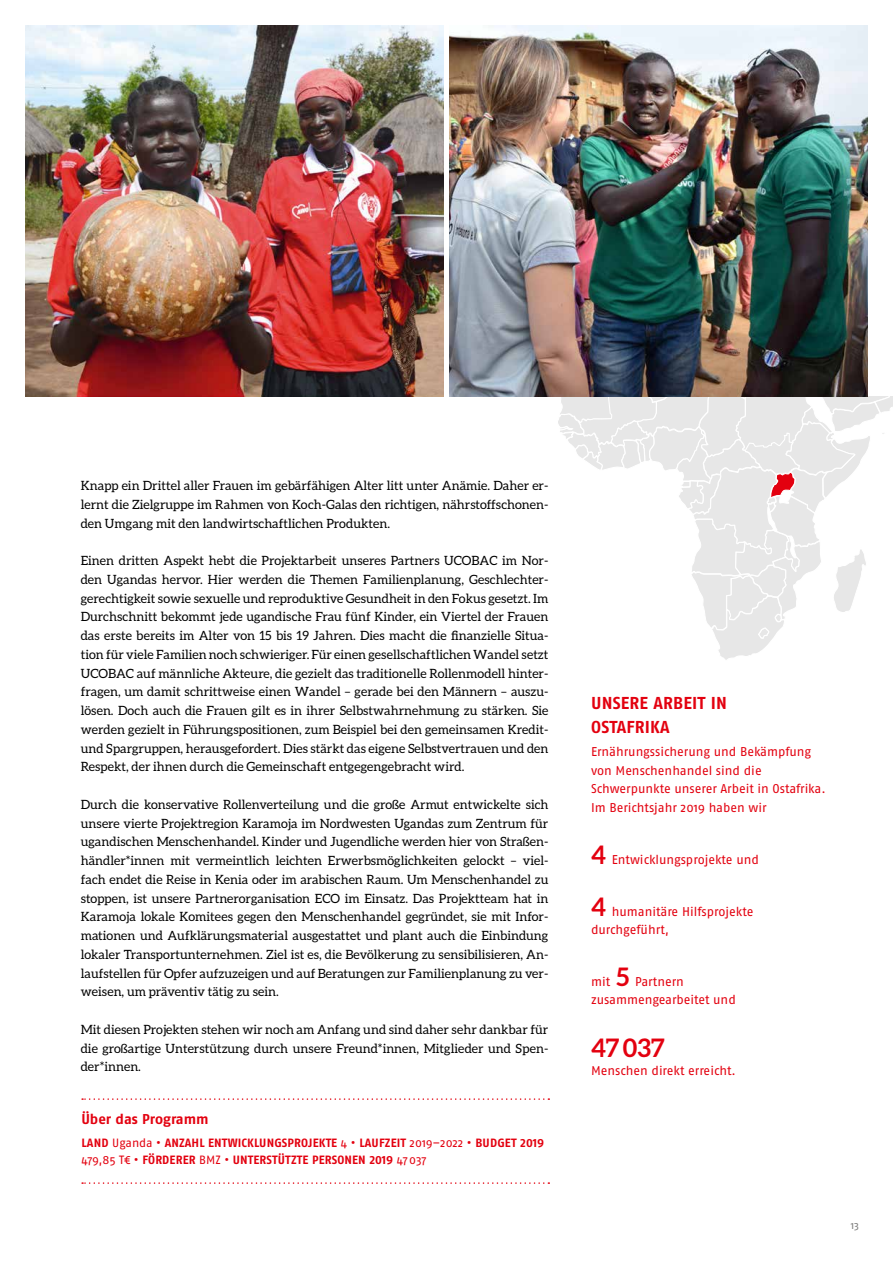
<style>
.page{position:relative;width:893px;height:1263px;background:#fff}
.page>*{position:absolute;margin:0;border:0;box-sizing:border-box;transform-origin:0 0}
.t1{font:700 25.5px "Aleo";color:#e3000f}
.t2{font:700 17.25px/24px "Fago OT";letter-spacing:.01em;color:#e3000f}
.t3{font:700 14.25px "Fago OT";letter-spacing:-.005em;color:#e3000f}
.t4{font:12.75px/18.8px "Aleo";color:#000;text-align:justify}
.t5{font:12.75px/18.8px "Fago OT";letter-spacing:-.005em;color:#e3000f}
.t6{font:700 12px/17.2px "Fago OT";letter-spacing:.01em;color:#e3000f}
.t7{font:10.5px "Fago OT";color:#7b7b7a}
.s1{font-weight:400}
.s2{font-family:"Aleo";font-weight:700;font-size:25.5px}
</style>
<div class="page">
<svg style="left:555px;top:396px;width:338px;height:264px"></svg>
<img style="left:450px;top:26px;width:417px;height:370px">
<img style="left:26px;top:26px;width:417px;height:370px">
<svg style="left:82px;top:1098px;width:467px;height:2px"></svg>
<svg style="left:82px;top:1182px;width:467px;height:2px"></svg>
<p class="t4" style="left:81px;top:476px;width:469px">Knapp ein Drittel aller Frauen im gebärfähigen Alter litt unter Anämie. Daher er&shy;lernt die Zielgruppe im Rahmen von Koch-Galas den richtigen, nährstoffschonen&shy;den Umgang mit den landwirtschaftlichen Produkten.</p>
<p class="t4" style="left:81px;top:551px;width:469px">Einen dritten Aspekt hebt die Projektarbeit unseres Partners UCOBAC im Nor&shy;den Ugandas hervor. Hier werden die Themen Familienplanung, Geschlechter&shy;gerechtigkeit sowie sexuelle und reproduktive Gesundheit in den Fokus gesetzt. Im Durchschnitt bekommt jede ugandische Frau fünf Kinder, ein Viertel der Frauen das erste bereits im Alter von 15 bis 19 Jahren. Dies macht die finanzielle Situa&shy;tion für viele Familien noch schwieriger. Für einen gesellschaftlichen Wandel setzt UCOBAC auf männliche Akteure, die gezielt das traditionelle Rollenmodell hinter&shy;fragen, um damit schrittweise einen Wandel – gerade bei den Männern – auszu&shy;lösen. Doch auch die Frauen gilt es in ihrer Selbstwahrnehmung zu stärken. Sie werden gezielt in Führungspositionen, zum Beispiel bei den gemeinsamen Kredit&shy;und Spargruppen, herausgefordert. Dies stärkt das eigene Selbstvertrauen und den Respekt, der ihnen durch die Gemeinschaft entgegengebracht wird.</p>
<p class="t4" style="left:81px;top:795px;width:469px">Durch die konservative Rollenverteilung und die große Armut entwickelte sich unsere vierte Projektregion Karamoja im Nordwesten Ugandas zum Zentrum für ugandischen Menschenhandel. Kinder und Jugendliche werden hier von Straßen&shy;händler*innen mit vermeintlich leichten Erwerbsmöglichkeiten gelockt – viel&shy;fach endet die Reise in Kenia oder im arabischen Raum. Um Menschenhandel zu stoppen, ist unsere Partnerorganisation ECO im Einsatz. Das Projektteam hat in Karamoja lokale Komitees gegen den Menschenhandel gegründet, sie mit Infor&shy;mationen und Aufklärungsmaterial ausgestattet und plant auch die Einbindung lokaler Transportunternehmen. Ziel ist es, die Bevölkerung zu sensibilisieren, An&shy;laufstellen für Opfer aufzuzeigen und auf Beratungen zur Familienplanung zu ver&shy;weisen, um präventiv tätig zu sein.</p>
<p class="t4" style="left:81px;top:1020px;width:469px">Mit diesen Projekten stehen wir noch am Anfang und sind daher sehr dankbar für die großartige Unterstützung durch unsere Freund*innen, Mitglieder und Spen&shy;der*innen.</p>
<p class="t3" style="left:81px;top:1110px;width:129px">Über das Programm</p>
<p class="t6" style="left:81px;top:1134px;width:464px">LAND <span class="s1">Uganda</span> • ANZAHL ENTWICKLUNGSPROJEKTE <span class="s1">4</span> • LAUFZEIT <span class="s1">2019–2022</span> • BUDGET 2019<br><span class="s1">479,85 T€</span> • FÖRDERER <span class="s1">BMZ</span> • UNTERSTÜTZTE PERSONEN 2019 <span class="s1">47037</span></p>
<h2 class="t2" style="left:591px;top:691px;width:138px">UNSERE ARBEIT IN<br>OSTAFRIKA</h2>
<p class="t5" style="left:591px;top:742px;width:236px">Ernährungssicherung und Bekämpfung von Menschenhandel sind die Schwerpunkte unserer Arbeit in Ostafrika.<br>Im Berichtsjahr 2019 haben wir</p>
<p class="t5" style="left:591px;top:850px;width:169px"><span class="s2">4</span> Entwicklungsprojekte und</p>
<p class="t5" style="left:591px;top:903px;width:164px;line-height:18px"><span class="s2">4</span> humanitäre Hilfsprojekte durchgeführt,</p>
<p class="t5" style="left:591px;top:973px;width:146px;line-height:18px">mit <span class="s2">5</span> Partnern zusammengearbeitet und</p>
<h1 class="t1" style="left:591px;top:1033px;width:75px">47037</h1>
<p class="t5" style="left:591px;top:1061px;width:146px">Menschen direkt erreicht.</p>
<p class="t7" style="left:851px;top:1219px;width:10px">13</p>
</div>
